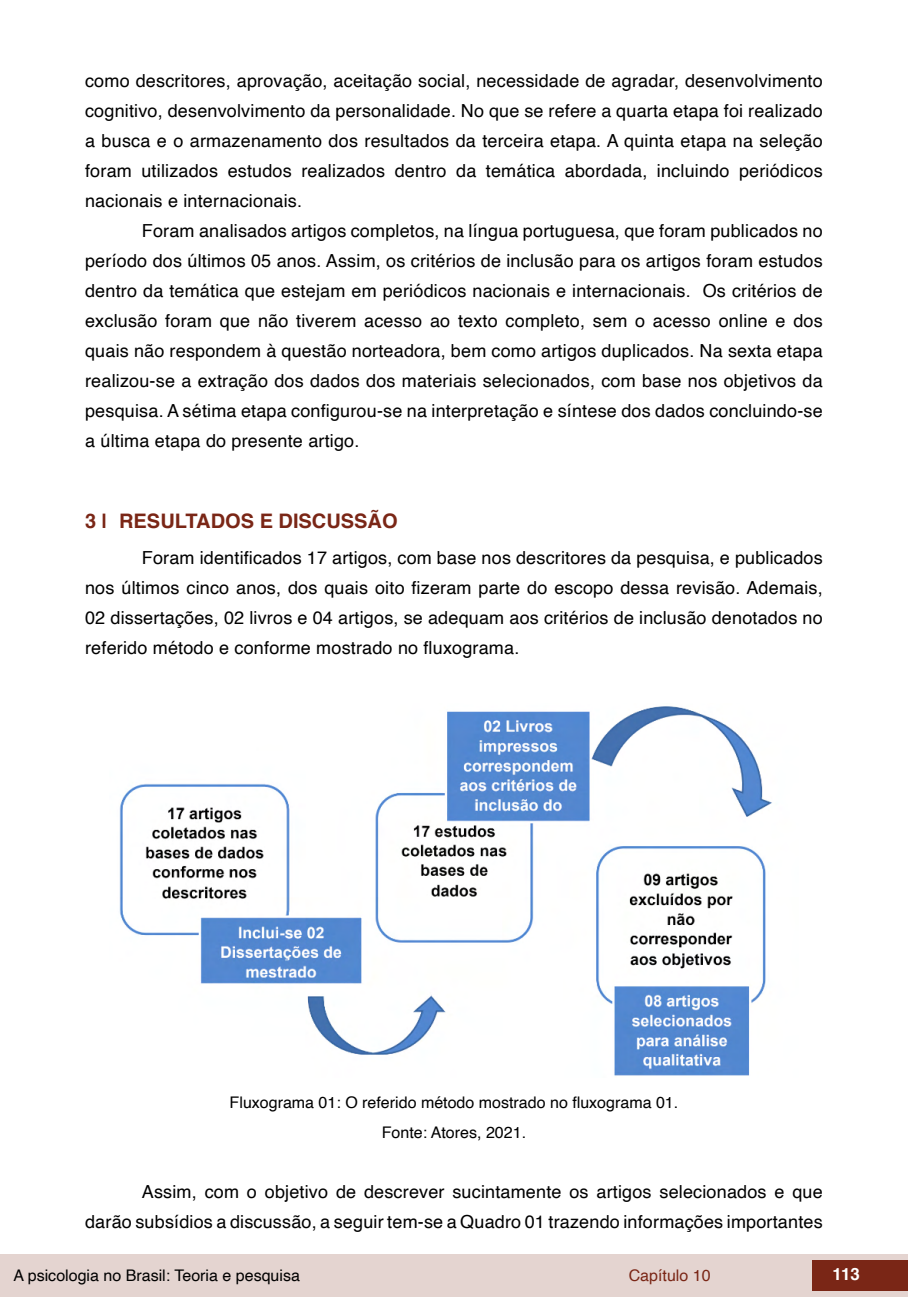
<style>
.page{position:relative;width:908px;height:1304px;background:#fff}
.page>*{position:absolute;margin:0;border:0;box-sizing:border-box;transform-origin:0 0}
.t1{font:700 20px "Helvetica";color:#7a2616}
.t2{font:18px/30px "Helvetica";letter-spacing:.01em;color:#000;text-align:justify}
.t3{font:700 16.8px "Helvetica";color:#fff}
.t4{font:16px/30.6px "Helvetica";color:#000;text-align:center}
.t5{font:16px "Helvetica";color:#7a2616}
</style>
<div class="page">
<div style="left:0;top:1254px;width:906px;height:43px;background:#e4d4d0"></div>
<div style="left:812px;top:1261px;width:95px;height:30px;background:#7a2616"></div>
<img style="left:119px;top:706px;width:653px;height:370px">
<p class="t2" style="left:85px;top:66px;width:738px">como descritores, aprovação, aceitação social, necessidade de agradar, desenvolvimento cognitivo, desenvolvimento da personalidade. No que se refere a quarta etapa foi realizado a busca e o armazenamento dos resultados da terceira etapa. A quinta etapa na seleção foram utilizados estudos realizados dentro da temática abordada, incluindo periódicos nacionais e internacionais.</p>
<p class="t2" style="left:85px;top:216px;width:738px;text-indent:57px">Foram analisados artigos completos, na língua portuguesa, que foram publicados no período dos últimos 05 anos. Assim, os critérios de inclusão para os artigos foram estudos dentro da temática que estejam em periódicos nacionais e internacionais. Os critérios de exclusão foram que não tiverem acesso ao texto completo, sem o acesso online e dos quais não respondem à questão norteadora, bem como artigos duplicados. Na sexta etapa realizou-se a extração dos dados dos materiais selecionados, com base nos objetivos da pesquisa. A sétima etapa configurou-se na interpretação e síntese dos dados concluindo-se a última etapa do presente artigo.</p>
<p class="t1" style="left:85px;top:505px;width:314px">3 | RESULTADOS E DISCUSSÃO</p>
<p class="t2" style="left:85px;top:543px;width:738px;text-indent:57px">Foram identificados 17 artigos, com base nos descritores da pesquisa, e publicados nos últimos cinco anos, dos quais oito fizeram parte do escopo dessa revisão. Ademais, 02 dissertações, 02 livros e 04 artigos, se adequam aos critérios de inclusão denotados no referido método e conforme mostrado no fluxograma.</p>
<p class="t4" style="left:229px;top:1087px;width:450px">Fluxograma 01: O referido método mostrado no fluxograma 01.<br>Fonte: Atores, 2021.</p>
<p class="t2" style="left:85px;top:1177px;width:738px;text-align:right">Assim, com o objetivo de descrever sucintamente os artigos selecionados e que<br>darão subsídios a discussão, a seguir tem-se a Quadro 01 trazendo informações importantes</p>
<p class="t4" style="left:14px;top:1260px;width:288px">A psicologia no Brasil: Teoria e pesquisa</p>
<p class="t5" style="left:628px;top:1263px;width:83px">Capítulo 10</p>
<p class="t3" style="left:832px;top:1261px;width:29px">113</p>
</div>
